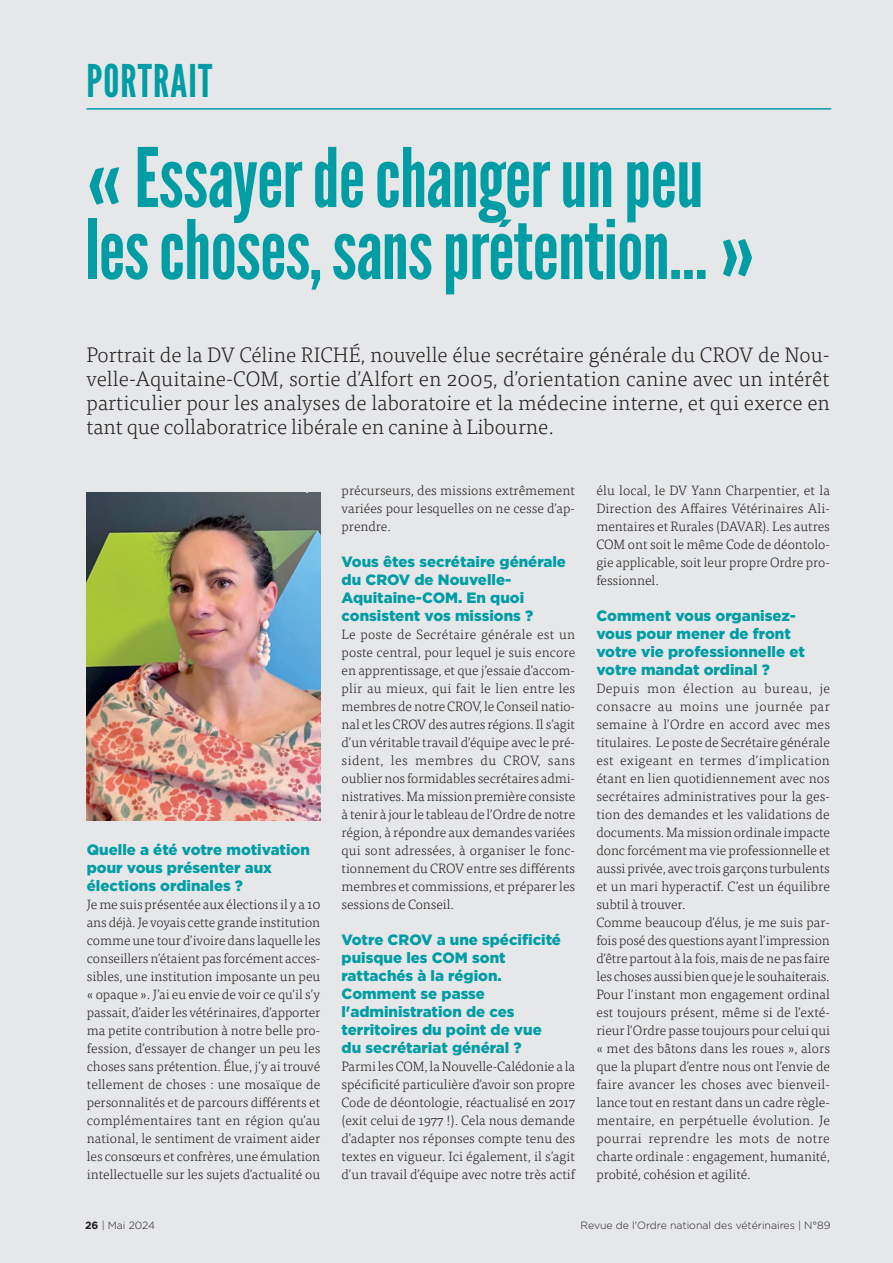
<style>
.page{position:relative;width:893px;height:1263px;background:#e6e7e9}
.page>*{position:absolute;margin:0;border:0;box-sizing:border-box;transform-origin:0 0}
.TitreBase_2022{font:81.75px/72px "League Gothic";letter-spacing:-.01em;color:#009da5}
.Titre01_vert{font:45px "League Gothic";letter-spacing:.025em;color:#009da5}
.Chapô_2022{font:300 21px/24px "Tisa Pro";letter-spacing:-.005em;color:#231f20;text-align:justify}
.INTER{font:900 15px/18px "Gotham";color:#009da5}
.TexteCourant_2022{font:300 13.5px/18px "Tisa Pro";letter-spacing:-.005em;color:#231f20;text-align:justify}
.t1{font:300 10.5px "Gotham";color:#231f20}
.s1{font-family:"Tisa Pro";font-weight:700}
.s2{font-weight:700}
</style>
<div class="page">
<img style="left:87px;top:493px;width:233px;height:328px">
<hr style="left:86px;top:108px;width:745px;height:2px;background:#009da5">
<p class="Titre01_vert" style="left:86px;top:54px;width:127px">PORTRAIT</p>
<p class="TitreBase_2022" style="left:85px;top:142px;width:673px"><span class="s1">«</span> Essayer de changer un peu les choses, sans prétention… <span class="s1">»</span></p>
<p class="Chapô_2022" style="left:86px;top:342px;width:745px">Portrait de la DV Céline RICHÉ, nouvelle élue secrétaire générale du CROV de Nou&shy;velle-Aquitaine-COM, sortie d’Alfort en 2005, d’orientation canine avec un intérêt particulier pour les analyses de laboratoire et la médecine interne, et qui exerce en tant que collaboratrice libérale en canine à Libourne.</p>
<p class="INTER" style="left:87px;top:841px;width:225px">Quelle a été votre motivation pour vous présenter aux élections ordinales ?</p>
<p class="TexteCourant_2022" style="left:87px;top:895px;width:235px">Je me suis présentée aux élections il y a 10 ans déjà. Je voyais cette grande institution comme une tour d’ivoire dans laquelle les conseillers n’étaient pas forcément acces&shy;sibles, une institution imposante un peu « opaque ». J’ai eu envie de voir ce qu’il s’y passait, d’aider les vétérinaires, d’apporter ma petite contribution à notre belle pro&shy;fession, d’essayer de changer un peu les choses sans prétention. Élue, j’y ai trouvé tellement de choses : une mosaïque de personnalités et de parcours différents et complémentaires tant en région qu’au national, le sentiment de vraiment aider les consœurs et confrères, une émulation intellectuelle sur les sujets d’actualité ou</p>
<p class="TexteCourant_2022" style="left:342px;top:481px;width:235px">précurseurs, des missions extrêmement variées pour lesquelles on ne cesse d’ap&shy;prendre.</p>
<p class="INTER" style="left:342px;top:553px;width:226px">Vous êtes secrétaire générale du CROV de Nouvelle-<br>Aquitaine-COM. En quoi consistent vos missions ?</p>
<p class="TexteCourant_2022" style="left:342px;top:625px;width:235px">Le poste de Secrétaire générale est un poste central, pour lequel je suis encore en apprentissage, et que j’essaie d’accom&shy;plir au mieux, qui fait le lien entre les membres de notre CROV, le Conseil natio&shy;nal et les CROV des autres régions. Il s’agit d’un véritable travail d’équipe avec le pré&shy;sident, les membres du CROV, sans oublier nos formidables secrétaires admi&shy;nistratives. Ma mission première consiste à tenir à jour le tableau de l’Ordre de notre région, à répondre aux demandes variées qui sont adressées, à organiser le fonc&shy;tionnement du CROV entre ses différents membres et commissions, et préparer les sessions de Conseil.</p>
<p class="INTER" style="left:342px;top:931px;width:221px">Votre CROV a une spécificité puisque les COM sont rattachés à la région.<br>Comment se passe l'administration de ces territoires du point de vue du secrétariat général ?</p>
<p class="TexteCourant_2022" style="left:342px;top:1057px;width:235px">Parmi les COM, la Nouvelle-Calédonie a la spécificité particulière d’avoir son propre Code de déontologie, réactualisé en 2017 (exit celui de 1977 !). Cela nous demande d’adapter nos réponses compte tenu des textes en vigueur. Ici également, il s’agit d’un travail d’équipe avec notre très actif</p>
<p class="TexteCourant_2022" style="left:596px;top:481px;width:235px">élu local, le DV Yann Charpentier, et la Direction des Affaires Vétérinaires Ali&shy;mentaires et Rurales (DAVAR). Les autres COM ont soit le même Code de déontolo&shy;gie applicable, soit leur propre Ordre pro&shy;fessionnel.</p>
<p class="INTER" style="left:596px;top:607px;width:210px">Comment vous organisez&shy;vous pour mener de front votre vie professionnelle et votre mandat ordinal ?</p>
<p class="TexteCourant_2022" style="left:596px;top:679px;width:235px">Depuis mon élection au bureau, je consacre au moins une journée par semaine à l’Ordre en accord avec mes titulaires. Le poste de Secrétaire générale est exigeant en termes d’implication étant en lien quotidiennement avec nos secrétaires administratives pour la ges&shy;tion des demandes et les validations de documents. Ma mission ordinale impacte donc forcément ma vie professionnelle et aussi privée, avec trois garçons turbulents et un mari hyperactif. C’est un équilibre subtil à trouver.</p>
<p class="TexteCourant_2022" style="left:596px;top:913px;width:235px">Comme beaucoup d’élus, je me suis par&shy;fois posé des questions ayant l’impression d’être partout à la fois, mais de ne pas faire les choses aussi bien que je le souhaiterais.</p>
<p class="TexteCourant_2022" style="left:596px;top:985px;width:235px">Pour l’instant mon engagement ordinal est toujours présent, même si de l’exté&shy;rieur l’Ordre passe toujours pour celui qui « met des bâtons dans les roues », alors que la plupart d’entre nous ont l’envie de faire avancer les choses avec bienveil&shy;lance tout en restant dans un cadre règle&shy;mentaire, en perpétuelle évolution. Je pourrai reprendre les mots de notre charte ordinale : engagement, humanité, probité, cohésion et agilité.</p>
<p class="t1" style="left:85px;top:1218px;width:72px"><span class="s2">26</span> | Mai 2024</p>
<p class="t1" style="left:581px;top:1218px;width:251px">Revue de l'Ordre national des vétérinaires | N°89</p>
</div>
